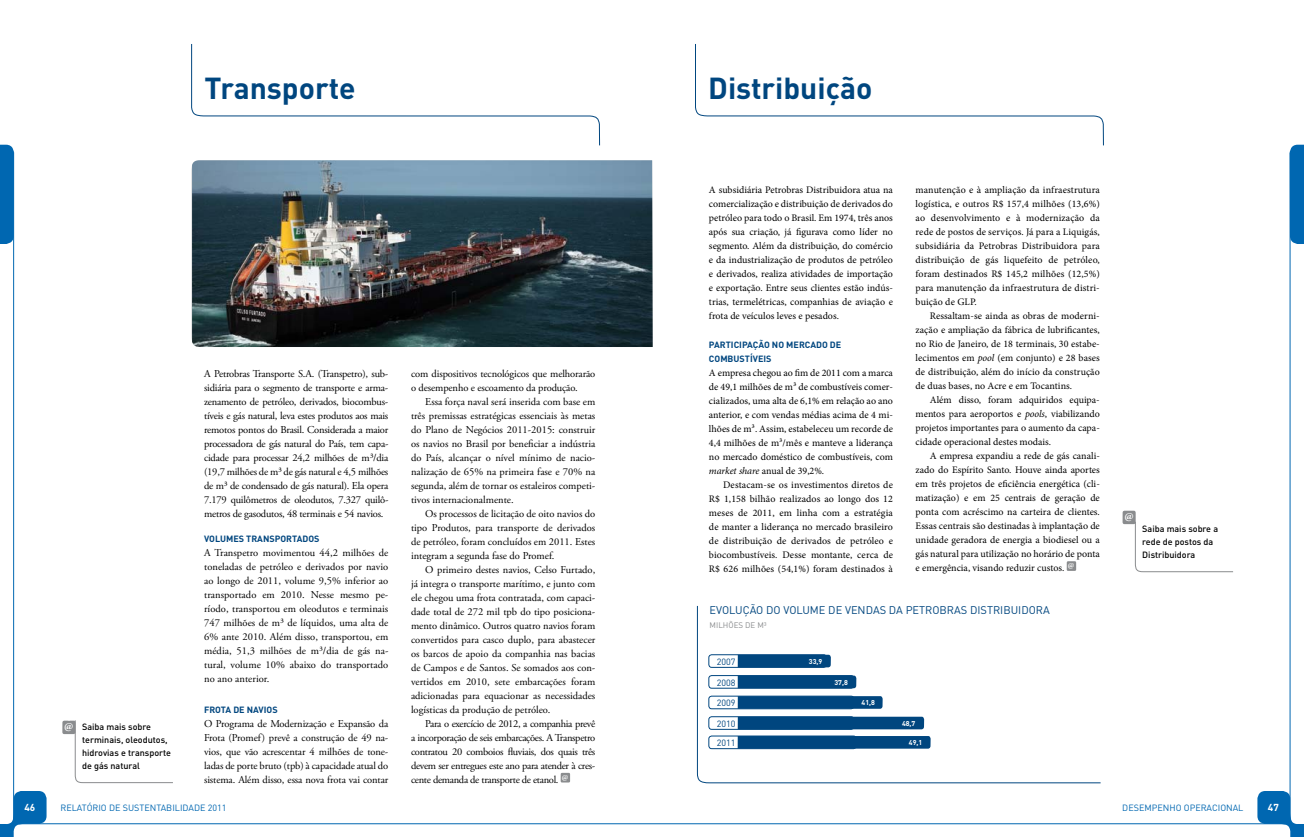
<style>
.page{position:relative;width:1304px;height:837px;background:#fff}
.page>*{position:absolute;margin:0;border:0;box-sizing:border-box;transform-origin:0 0}
.t1{font:700 30px "DIN";color:#00467f}
.t2{font:700 12px "Minion Pro";color:#fff}
.t3{font:11px "DIN";color:#00467f}
.t4{font:10.5px/14px "Adobe Garamond Pro";letter-spacing:-.01em;color:#000;text-align:justify}
.t5{font:10px/14px "Minion Pro";color:#000;text-align:justify}
.t6{font:700 10px "DIN";color:#fff}
.t7{font:500 9px/13px "DIN";color:#000}
.t8{font:700 9px/14px "DIN";color:#00467f}
.t9{font:9px "DIN";color:#0067b1}
.t10{font:9px "DIN";color:#00467f}
.t11{font:8px "DIN";color:#8a8c8e}
.t12{font:700 7px "DIN";color:#fff}
.s1{font-style:italic}
</style>
<div class="page">
<svg style="left:0;top:790px;width:47px;height:46px"></svg>
<svg style="left:1257px;top:790px;width:47px;height:46px"></svg>
<hr style="left:18px;top:823px;width:1270px;height:1px;background:#0067b1">
<hr style="left:1290px;top:152px;width:1px;height:672px;background:#0067b1">
<hr style="left:13px;top:152px;width:1px;height:672px;background:#0067b1">
<svg style="left:1290px;top:145px;width:14px;height:99px"></svg>
<svg style="left:0;top:145px;width:14px;height:99px"></svg>
<div style="left:561px;top:772px;width:9px;height:10px;background:#8a8c8e"></div>
<div style="left:1067px;top:561px;width:9px;height:9px;background:#8a8c8e"></div>
<svg style="left:697px;top:605px;width:404px;height:178px"></svg>
<div style="left:709px;top:654px;width:118px;height:13px;border:1px solid #00467f;border-radius:3px"></div>
<svg style="left:738px;top:675px;width:118px;height:13px;background:#01477f"></svg>
<div style="left:709px;top:695px;width:145px;height:13px;border:1px solid #00467f;border-radius:3px"></div>
<div style="left:709px;top:716px;width:145px;height:13px;border:1px solid #00467f;border-radius:3px"></div>
<svg style="left:738px;top:716px;width:186px;height:13px;background:#074b82"></svg>
<div style="left:709px;top:735px;width:147px;height:13px;border:1px solid #00467f;border-radius:3px"></div>
<svg style="left:738px;top:735px;width:193px;height:13px;background:#0e5086"></svg>
<svg style="left:738px;top:654px;width:93px;height:13px"></svg>
<svg style="left:738px;top:696px;width:145px;height:12px;background:#024780"></svg>
<img style="left:192px;top:160px;width:461px;height:187px">
<svg style="left:191px;top:44px;width:409px;height:102px"></svg>
<div style="left:1123px;top:510px;width:13px;height:14px;background:#8a8c8e;border-radius:2px"></div>
<svg style="left:1135px;top:521px;width:98px;height:51px"></svg>
<svg style="left:695px;top:44px;width:409px;height:102px"></svg>
<div style="left:62px;top:720px;width:13px;height:13px;background:#8a8c8e;border-radius:2px"></div>
<svg style="left:66px;top:720px;width:14px;height:62px"></svg>
<h1 class="t1" style="left:204px;top:68px;width:153px">Transporte</h1>
<p class="t2" style="left:64px;top:717px;width:11px">@</p>
<p class="t7" style="left:82px;top:719px;width:90px">Saiba mais sobre terminais, oleodutos, hidrovias e transporte de gás natural</p>
<p class="t4" style="left:204px;top:366px;width:186px">A Petrobras Transporte S.A. (Transpetro), sub&shy;sidiária para o segmento de transporte e arma&shy;zenamento de petróleo, derivados, biocombus&shy;tíveis e gás natural, leva estes produtos aos mais remotos pontos do Brasil. Considerada a maior processadora de gás natural do País, tem capa&shy;cidade para processar 24,2 milhões de m³/dia (19,7 milhões de m³ de gás natural e 4,5 milhões de m³ de condensado de gás natural). Ela opera 7.179 quilômetros de oleodutos, 7.327 quilô&shy;metros de gasodutos, 48 terminais e 54 navios.</p>
<p class="t8" style="left:204px;top:531px;width:117px">VOLUMES TRANSPORTADOS</p>
<p class="t4" style="left:204px;top:546px;width:186px">A Transpetro movimentou 44,2 milhões de toneladas de petróleo e derivados por navio ao longo de 2011, volume 9,5% inferior ao transportado em 2010. Nesse mesmo pe&shy;ríodo, transportou em oleodutos e terminais 747 milhões de m³ de líquidos, uma alta de 6% ante 2010. Além disso, transportou, em média, 51,3 milhões de m³/dia de gás na&shy;tural, volume 10% abaixo do transportado no ano anterior.</p>
<p class="t8" style="left:204px;top:702px;width:75px">FROTA DE NAVIOS</p>
<p class="t4" style="left:204px;top:717px;width:186px">O Programa de Modernização e Expansão da Frota (Promef) prevê a construção de 49 na&shy;vios, que vão acrescentar 4 milhões de tone&shy;ladas de porte bruto (tpb) à capacidade atual do sistema. Além disso, essa nova frota vai contar</p>
<p class="t4" style="left:411px;top:366px;width:186px">com dispositivos tecnológicos que melhorarão o desempenho e escoamento da produção.</p>
<p class="t4" style="left:411px;top:394px;width:186px;text-indent:14px">Essa força naval será inserida com base em três premissas estratégicas essenciais às metas do Plano de Negócios 2011-2015: construir os navios no Brasil por beneficiar a indústria do País, alcançar o nível mínimo de nacio&shy;nalização de 65% na primeira fase e 70% na segunda, além de tornar os estaleiros competi&shy;tivos internacionalmente.</p>
<p class="t4" style="left:411px;top:506px;width:186px;text-indent:14px">Os processos de licitação de oito navios do tipo Produtos, para transporte de derivados de petróleo, foram concluídos em 2011. Estes integram a segunda fase do Promef.</p>
<p class="t4" style="left:411px;top:562px;width:186px;text-indent:14px">O primeiro destes navios, Celso Furtado, já integra o transporte marítimo, e junto com ele chegou uma frota contratada, com capaci&shy;dade total de 272 mil tpb do tipo posiciona&shy;mento dinâmico. Outros quatro navios foram convertidos para casco duplo, para abastecer os barcos de apoio da companhia nas bacias de Campos e de Santos. Se somados aos con&shy;vertidos em 2010, sete embarcações foram adicionadas para equacionar as necessidades logísticas da produção de petróleo.</p>
<p class="t4" style="left:411px;top:716px;width:186px;text-indent:14px">Para o exercício de 2012, a companhia prevê a incorporação de seis embarcações. A Transpetro contratou 20 comboios fluviais, dos quais três devem ser entregues este ano para atender à cres&shy;cente demanda de transporte de etanol. <sup>@</sup></p>
<h1 class="t1" style="left:708px;top:68px;width:166px">Distribuição</h1>
<p class="t5" style="left:916px;top:183px;width:186px">manutenção e à ampliação da infraestrutura logística, e outros R$ 157,4 milhões (13,6%) ao desenvolvimento e à modernização da rede de postos de serviços. Já para a Liquigás, subsidiária da Petrobras Distribuidora para distribuição de gás liquefeito de petróleo, foram destinados R$ 145,2 milhões (12,5%) para manutenção da infraestrutura de distri&shy;buição de GLP.</p>
<p class="t5" style="left:916px;top:309px;width:186px;text-indent:14px">Ressaltam-se ainda as obras de moderni&shy;zação e ampliação da fábrica de lubrificantes, no Rio de Janeiro, de 18 terminais, 30 estabe&shy;lecimentos em <span class="s1">pool</span> (em conjunto) e 28 bases de distribuição, além do início da construção de duas bases, no Acre e em Tocantins.</p>
<p class="t5" style="left:916px;top:393px;width:186px;text-indent:14px">Além disso, foram adquiridos equipa&shy;mentos para aeroportos e <span class="s1">pools</span>, viabilizando projetos importantes para o aumento da capa&shy;cidade operacional destes modais.</p>
<p class="t5" style="left:916px;top:449px;width:186px;text-indent:14px">A empresa expandiu a rede de gás canali&shy;zado do Espírito Santo. Houve ainda aportes em três projetos de eficiência energética (cli&shy;matização) e em 25 centrais de geração de ponta com acréscimo na carteira de clientes.<br>Essas centrais são destinadas à implantação de unidade geradora de energia a biodiesel ou a gás natural para utilização no horário de ponta e emergência, visando reduzir custos. <sup>@</sup></p>
<p class="t3" style="left:710px;top:603px;width:342px">EVOLUÇÃO DO VOLUME DE VENDAS DA PETROBRAS DISTRIBUIDORA</p>
<p class="t11" style="left:710px;top:619px;width:59px">MILHÕES DE M³</p>
<p class="t10" style="left:717px;top:655px;width:20px">2007</p>
<p class="t10" style="left:717px;top:676px;width:20px">2008</p>
<p class="t12" style="left:834px;top:677px;width:15px">37,8</p>
<p class="t10" style="left:717px;top:697px;width:20px">2009</p>
<p class="t10" style="left:717px;top:717px;width:20px">2010</p>
<p class="t12" style="left:902px;top:718px;width:15px">48,7</p>
<p class="t10" style="left:717px;top:736px;width:20px">2011</p>
<p class="t12" style="left:909px;top:737px;width:15px">49,1</p>
<p class="t5" style="left:709px;top:183px;width:185px">A subsidiária Petrobras Distribuidora atua na comercialização e distribuição de derivados do petróleo para todo o Brasil. Em 1974, três anos após sua criação, já figurava como líder no segmento. Além da distribuição, do comércio e da industrialização de produtos de petróleo e derivados, realiza atividades de importação e exportação. Entre seus clientes estão indús&shy;trias, termelétricas, companhias de aviação e frota de veículos leves e pesados.</p>
<p class="t8" style="left:709px;top:337px;width:134px">PARTICIPAÇÃO NO MERCADO DE<br>COMBUSTÍVEIS</p>
<p class="t5" style="left:709px;top:365px;width:186px">A empresa chegou ao fim de 2011 com a marca de 49,1 milhões de m³ de combustíveis comer&shy;cializados, uma alta de 6,1% em relação ao ano anterior, e com vendas médias acima de 4 mi&shy;lhões de m³. Assim, estabeleceu um recorde de 4,4 milhões de m³/mês e manteve a liderança no mercado doméstico de combustíveis, com <span class="s1">market share</span> anual de 39,2%.</p>
<p class="t5" style="left:709px;top:477px;width:186px;text-indent:14px">Destacam-se os investimentos diretos de R$ 1,158 bilhão realizados ao longo dos 12 meses de 2011, em linha com a estratégia de manter a liderança no mercado brasileiro de distribuição de derivados de petróleo e biocombustíveis. Desse montante, cerca de R$ 626 milhões (54,1%) foram destinados à</p>
<p class="t12" style="left:809px;top:656px;width:15px">33,9</p>
<p class="t12" style="left:862px;top:698px;width:15px">41,8</p>
<p class="t2" style="left:1124px;top:507px;width:11px">@</p>
<p class="t7" style="left:1142px;top:521px;width:77px">Saiba mais sobre a rede de postos da<br>Distribuidora</p>
<p class="t6" style="left:25px;top:800px;width:12px">46</p>
<p class="t9" style="left:61px;top:801px;width:167px">RELATÓRIO DE SUSTENTABILIDADE 2011</p>
<p class="t9" style="left:1122px;top:801px;width:123px">DESEMPENHO OPERACIONAL</p>
<p class="t6" style="left:1268px;top:800px;width:12px">47</p>
</div>
